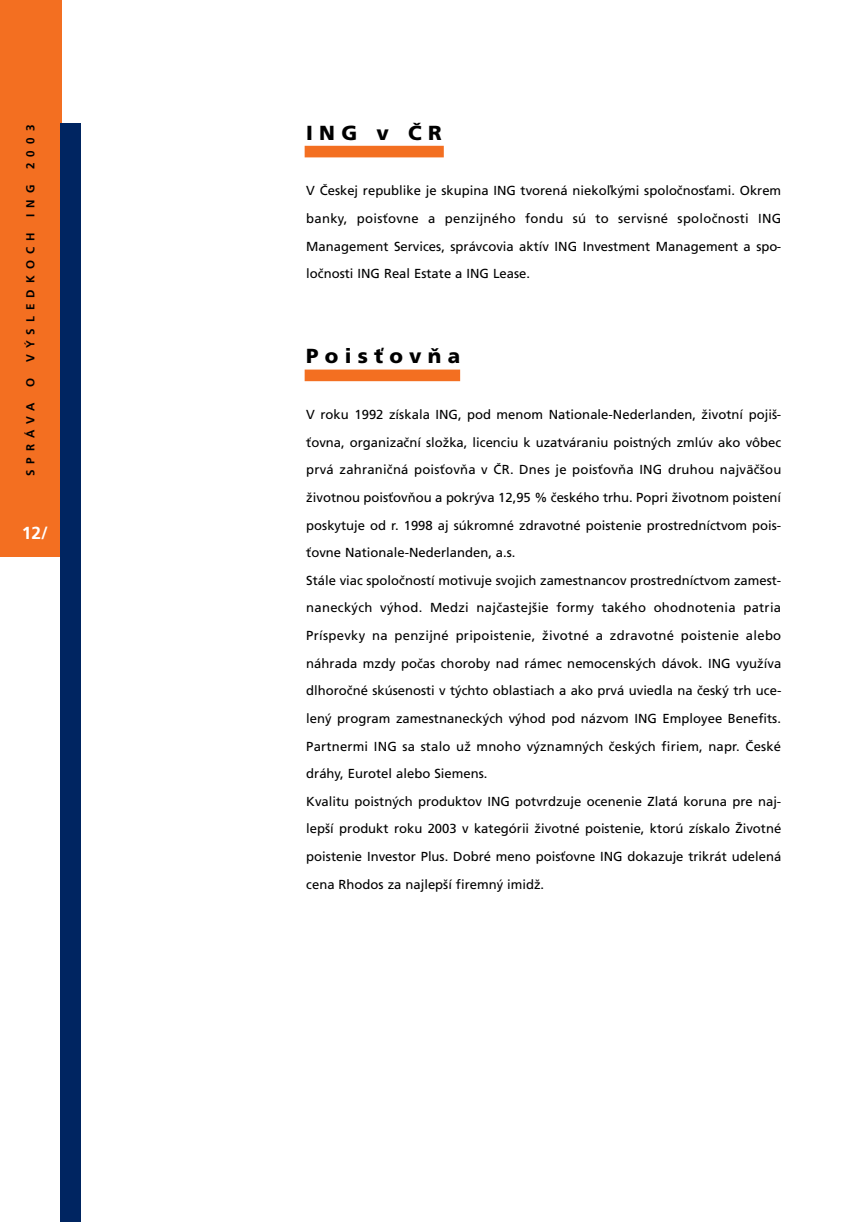
<style>
.page{position:relative;width:865px;height:1222px;background:#fff}
.page>*{position:absolute;margin:0;border:0;box-sizing:border-box;transform-origin:0 0}
.t1{font:900 20.3px "Frutiger CE";letter-spacing:.305em;color:#000}
.t2{font:700 17.5px "Frutiger CE";color:#fff}
.t3{font:13.12px/27.7px "Frutiger CE";color:#000;text-align:justify}
.t4{font:700 11.55px "Frutiger CE";letter-spacing:.52em;color:#000}
</style>
<div class="page">
<div style="left:0;top:0;width:62px;height:556px;background:#f36f21"></div>
<div style="left:60px;top:123px;width:21px;height:1098px;background:#002561"></div>
<div style="left:304px;top:146px;width:140px;height:11px;background:#f36f21"></div>
<div style="left:304px;top:369px;width:156px;height:12px;background:#f36f21"></div>
<p class="t4" style="left:26px;top:169px;width:46px;rotate:-90deg">2003</p>
<h1 class="t1" style="left:306px;top:126px;width:137px">ING v ČR</h1>
<p class="t3" style="left:306px;top:179px;width:476px">V Českej republike je skupina ING tvorená niekoľkými spoločnosťami. Okrem banky, poisťovne a penzijného fondu sú to servisné spoločnosti ING Management Services, správcovia aktív ING Investment Management a spo&shy;ločnosti ING Real Estate a ING Lease.</p>
<p class="t4" style="left:26px;top:217px;width:34px;rotate:-90deg">ING</p>
<p class="t4" style="left:26px;top:362px;width:131px;rotate:-90deg">VÝSLEDKOCH</p>
<h1 class="t1" style="left:306px;top:348px;width:155px">Poisťovňa</h1>
<p class="t4" style="left:26px;top:387px;width:11px;rotate:-90deg">O</p>
<p class="t4" style="left:26px;top:476px;width:75px;rotate:-90deg">SPRÁVA</p>
<h2 class="t2" style="left:22px;top:526px;width:28px">12/</h2>
<p class="t3" style="left:306px;top:402px;width:476px;text-align:left">V roku 1992 získala ING, pod menom Nationale-Nederlanden, životní pojiš&shy;ťovna, organizační složka, licenciu k uzatváraniu poistných zmlúv ako vôbec prvá zahraničná poisťovňa v ČR. Dnes je poisťovňa ING druhou najväčšou životnou poisťovňou a pokrýva 12,95 % českého trhu. Popri životnom poistení poskytuje od r. 1998 aj súkromné zdravotné poistenie prostredníctvom pois&shy;ťovne Nationale-Nederlanden, a.s.<br>Stále viac spoločností motivuje svojich zamestnancov prostredníctvom zamest&shy;naneckých výhod. Medzi najčastejšie formy takého ohodnotenia patria Príspevky na penzijné pripoistenie, životné a zdravotné poistenie alebo náhrada mzdy počas choroby nad rámec nemocenských dávok. ING využíva dlhoročné skúsenosti v týchto oblastiach a ako prvá uviedla na český trh uce&shy;lený program zamestnaneckých výhod pod názvom ING Employee Benefits.<br>Partnermi ING sa stalo už mnoho významných českých firiem, napr. České dráhy, Eurotel alebo Siemens.<br>Kvalitu poistných produktov ING potvrdzuje ocenenie Zlatá koruna pre naj&shy;lepší produkt roku 2003 v kategórii životné poistenie, ktorú získalo Životné poistenie Investor Plus. Dobré meno poisťovne ING dokazuje trikrát udelená cena Rhodos za najlepší firemný imidž.</p>
</div>
